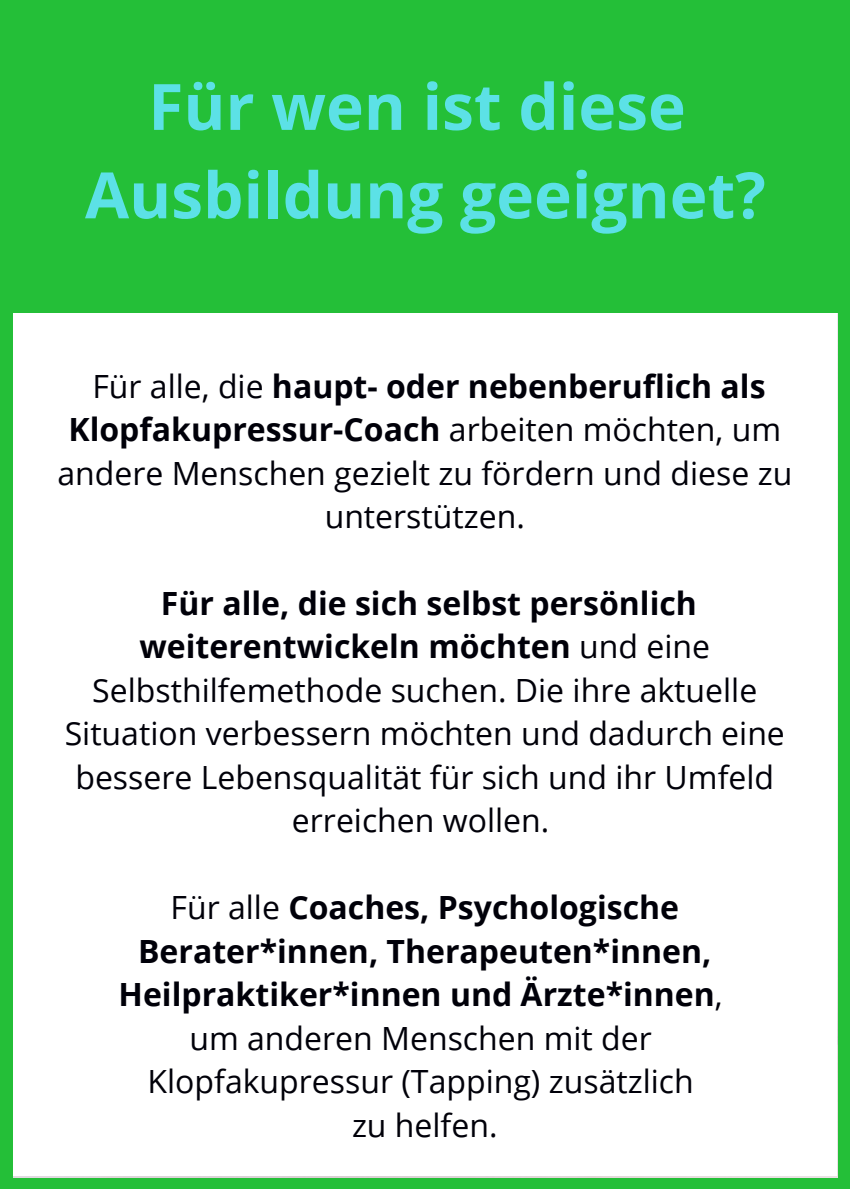
<style>
.page{position:relative;width:851px;height:1191px;background:#fff}
.page>*{position:absolute;margin:0;border:0;box-sizing:border-box;transform-origin:0 0}
.t1{font:700 64px/88.4px "Open Sans";color:#5ce1e6;text-align:center}
.t2{font:32px/43.4px "Open Sans";color:#000009;text-align:center}
.t3{font:700 32px/43.4px "Open Sans";color:#000009;text-align:center}
.s1{font-weight:700}
.s2{font-weight:400}
</style>
<div class="page">
<div style="left:0;top:298px;width:849px;height:891px;background:#24bf38"></div>
<div style="left:14px;top:312px;width:822px;height:864px;background:#fff"></div>
<div style="left:0;top:0;width:849px;height:312px;background:#24bf38"></div>
<h1 class="t1" style="left:85px;top:61px;width:682px">Für wen ist diese<br>Ausbildung geeignet?</h1>
<p class="t2" style="left:57px;top:363px;width:736px">Für alle, die <span class="s1">haupt- oder nebenberuflich als Klopfakupressur-Coach</span> arbeiten möchten, um andere Menschen gezielt zu fördern und diese zu unterstützen.</p>
<p class="t2" style="left:65px;top:581px;width:721px"><span class="s1">Für alle, die sich selbst persönlich weiterentwickeln möchten</span> und eine Selbsthilfemethode suchen. Die ihre aktuelle Situation verbessern möchten und dadurch eine bessere Lebensqualität für sich und ihr Umfeld erreichen wollen.</p>
<p class="t3" style="left:118px;top:885px;width:605px"><span class="s2">Für alle</span> Coaches, Psychologische<br>Berater*innen, Therapeuten*innen,<br>Heilpraktiker*innen und Ärzte*innen<span class="s2">, um anderen Menschen mit der<br>Klopfakupressur (Tapping) zusätzlich<br>zu helfen.</span></p>
</div>
